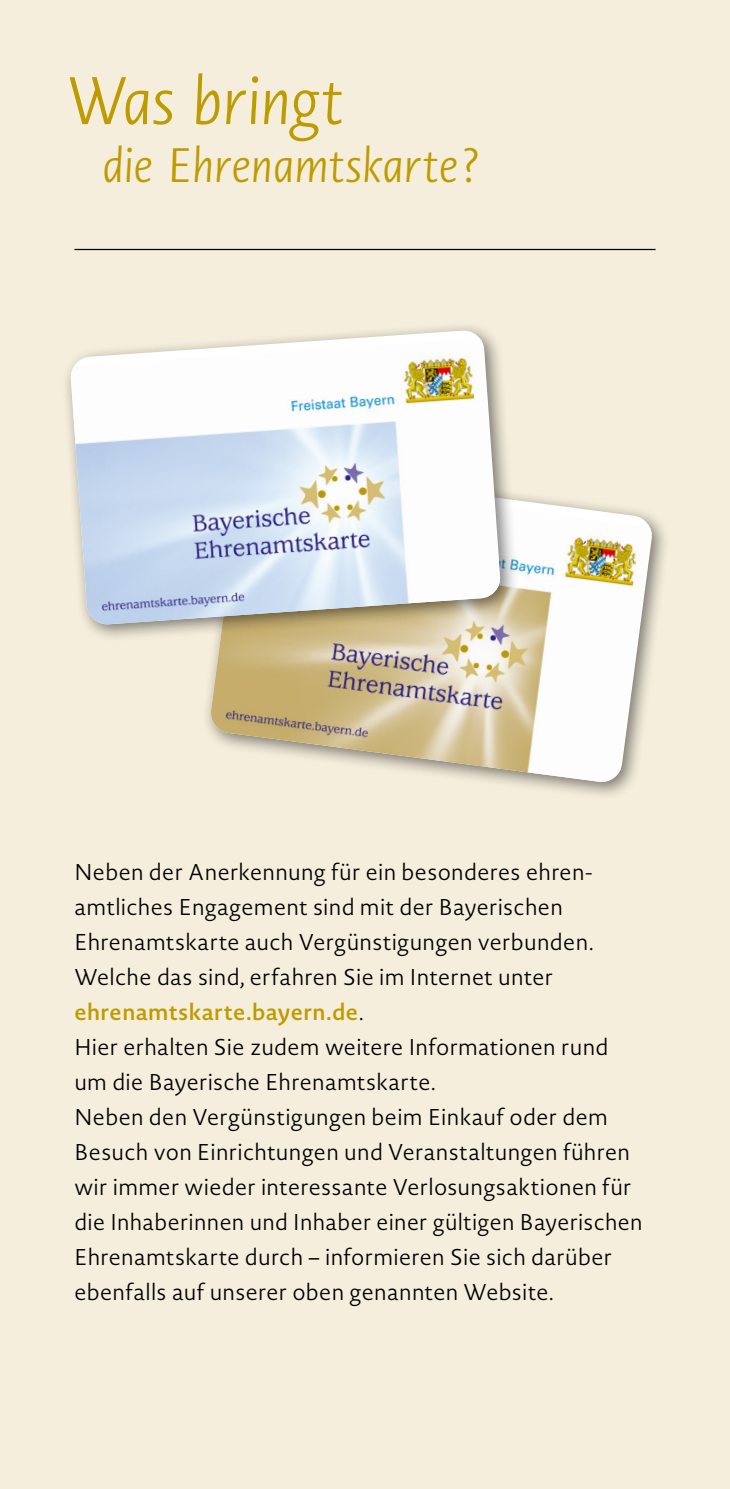
<style>
.page{position:relative;width:730px;height:1489px;background:#fff}
.page>*{position:absolute;margin:0;border:0;box-sizing:border-box;transform-origin:0 0}
.t1{font:italic 300 66px "Novel Sans Pro";letter-spacing:-.015em;color:#be9b00}
.t2{font:italic 300 47.5px "Novel Sans Pro";letter-spacing:-.01em;color:#be9b00}
.t3{font:300 22.5px/35px "Novel Sans Pro";letter-spacing:.015em;color:#000}
.s1{font-weight:600;color:#be9b00}
</style>
<div class="page">
<div style="left:0;top:0;width:730px;height:1488px;background:#f5eedc"></div>
<div style="left:202px;top:457px;width:469px;height:343px;background:#000;opacity:.5"></div>
<img style="left:210px;top:474px;width:442px;height:309px">
<hr style="left:74px;top:249px;width:582px;height:1px;background:#000">
<div style="left:62px;top:321px;width:457px;height:322px;background:#000;opacity:.5"></div>
<svg style="left:70px;top:330px;width:431px;height:295px"></svg>
<img style="left:71px;top:338px;width:429px;height:287px">
<h1 class="t1" style="left:67px;top:56px;width:278px">Was bringt</h1>
<h2 class="t2" style="left:102px;top:133px;width:380px">die Ehrenamtskarte?</h2>
<p class="t3" style="left:74px;top:854px;width:570px">Neben der Anerkennung für ein besonderes ehren&shy;amtliches Engagement sind mit der Bayerischen Ehrenamtskarte auch Vergünstigungen verbunden.<br>Welche das sind, erfahren Sie im Internet unter <span class="s1">ehrenamtskarte.bayern.de</span>.<br>Hier erhalten Sie zudem weitere Informationen rund um die Bayerische Ehrenamtskarte.<br>Neben den Vergünstigungen beim Einkauf oder dem Besuch von Einrichtungen und Veranstaltungen führen wir immer wieder interessante Verlosungsaktionen für die Inhaberinnen und Inhaber einer gültigen Bayerischen Ehrenamtskarte durch – informieren Sie sich darüber ebenfalls auf unserer oben genannten Website.</p>
</div>
